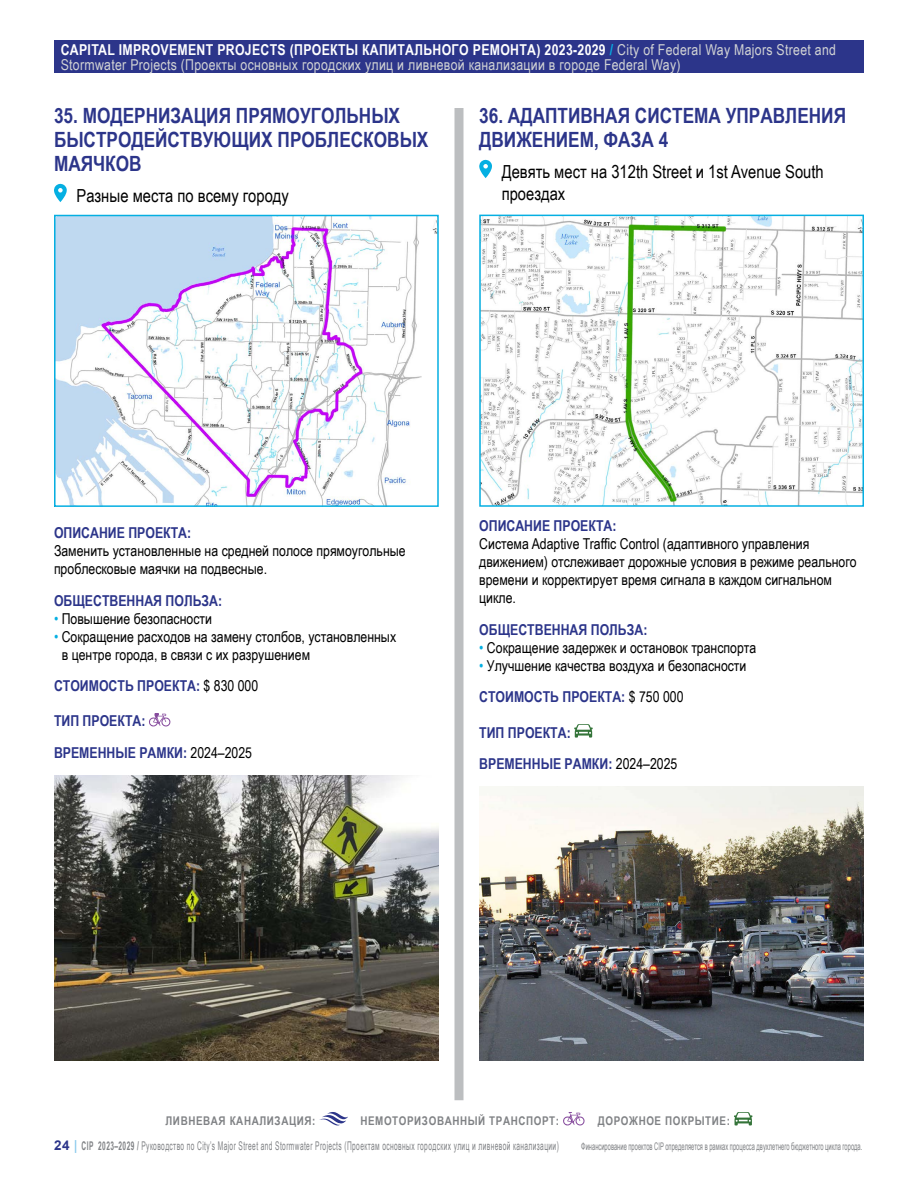
<style>
.page{position:relative;width:918px;height:1188px;background:#fff}
.page>*{position:absolute;margin:0;border:0;box-sizing:border-box;transform-origin:0 0}
.t1{font:700 21px/24px "Arial Narrow";color:#2c358a}
.Location{font:18px/21.6px "Arial Narrow";color:#000}
.Body_Text{font:15px/18px "Arial Narrow";color:#000}
.Body_Text-2{font:700 15px "Arial Narrow";color:#2c358a}
.t2{font:15px/15px "Arial Narrow";letter-spacing:.02em;color:#d1d3d4}
.t3{font:12px "Arial Narrow";letter-spacing:.05em;color:#808285;scale:.67 1}
.t4{font:700 12px "Arial Narrow";letter-spacing:.05em;color:#808285}
.t5{font:10.5px "Arial Narrow";color:#808285;scale:.67 1}
.s1{font-weight:700;color:#fff}
.s2{font-weight:700;color:#05afe2}
.s3{color:#05afe2}
.s4{font-weight:400;color:#000}
.s5{font-family:"Arial";font-weight:700;font-size:13.5px;color:#2c358a}
.s6{font-weight:700;font-size:13.5px;color:#89c9ec}
.s7{font-weight:700}
</style>
<div class="page">
<div style="left:54px;top:40px;width:810px;height:33px;background:#2c358a"></div>
<div style="left:454px;top:108px;width:10px;height:992px;background:#bcbec0"></div>
<svg style="left:319px;top:1112px;width:29px;height:14px"></svg>
<svg style="left:563px;top:1112px;width:22px;height:14px"></svg>
<svg style="left:734px;top:1112px;width:19px;height:14px"></svg>
<svg style="left:54px;top:183px;width:13px;height:19px"></svg>
<img style="left:57px;top:218px;width:379px;height:286px">
<div style="left:54px;top:215px;width:385px;height:292px;border:2px solid #05afe2"></div>
<svg style="left:149px;top:713px;width:22px;height:14px"></svg>
<img style="left:54px;top:775px;width:385px;height:286px">
<svg style="left:479px;top:159px;width:13px;height:19px"></svg>
<img style="left:482px;top:218px;width:379px;height:286px">
<div style="left:479px;top:215px;width:385px;height:292px;border:2px solid #05afe2"></div>
<svg style="left:574px;top:724px;width:19px;height:14px"></svg>
<img style="left:479px;top:786px;width:385px;height:275px">
<p class="t2" style="left:61px;top:42px;width:777px"><span class="s1">CAPITAL IMPROVEMENT PROJECTS (ПРОЕКТЫ КАПИТАЛЬНОГО РЕМОНТА) 2023-2029</span> <span class="s2">/</span> City of Federal Way Majors Street and<br>Stormwater Projects (Проекты основных городских улиц и ливневой канализации в городе Federal Way)</p>
<p class="t1" style="left:54px;top:103px;width:376px">35. МОДЕРНИЗАЦИЯ ПРЯМОУГОЛЬНЫХ<br>БЫСТРОДЕЙСТВУЮЩИХ ПРОБЛЕСКОВЫХ<br>МАЯЧКОВ</p>
<p class="Location" style="left:77px;top:184px;width:214px">Разные места по всему городу</p>
<p class="t1" style="left:479px;top:103px;width:368px">36. АДАПТИВНАЯ СИСТЕМА УПРАВЛЕНИЯ<br>ДВИЖЕНИЕМ, ФАЗА 4</p>
<p class="Location" style="left:502px;top:160px;width:324px">Девять мест на 312th Street и 1st Avenue South проездах</p>
<p class="Body_Text-2" style="left:54px;top:522px;width:139px">ОПИСАНИЕ ПРОЕКТА:</p>
<p class="Body_Text" style="left:54px;top:542px;width:353px">Заменить установленные на средней полосе прямоугольные проблесковые маячки на подвесные.</p>
<p class="Body_Text-2" style="left:54px;top:589px;width:170px">ОБЩЕСТВЕННАЯ ПОЛЬЗА:</p>
<p class="Body_Text" style="left:54px;top:609px;width:160px"><span class="s3">•</span> Повышение безопасности</p>
<p class="Body_Text" style="left:62px;top:627px;width:336px;text-indent:-8px"><span class="s3">•</span> Сокращение расходов на замену столбов, установленных в центре города, в связи с их разрушением</p>
<p class="Body_Text-2" style="left:54px;top:675px;width:206px">СТОИМОСТЬ ПРОЕКТА: <span class="s4">$ 830 000</span></p>
<p class="Body_Text-2" style="left:54px;top:710px;width:93px">ТИП ПРОЕКТА:</p>
<p class="Body_Text-2" style="left:54px;top:741px;width:200px">ВРЕМЕННЫЕ РАМКИ: <span class="s4">2024–2025</span></p>
<p class="Body_Text-2" style="left:479px;top:515px;width:139px">ОПИСАНИЕ ПРОЕКТА:</p>
<p class="Body_Text" style="left:479px;top:535px;width:379px">Система Adaptive Traffic Control (адаптивного управления движением) отслеживает дорожные условия в режиме реального времени и корректирует время сигнала в каждом сигнальном цикле.</p>
<p class="Body_Text-2" style="left:479px;top:618px;width:170px">ОБЩЕСТВЕННАЯ ПОЛЬЗА:</p>
<p class="Body_Text" style="left:479px;top:638px;width:279px"><span class="s3">•</span> Сокращение задержек и остановок транспорта</p>
<p class="Body_Text" style="left:479px;top:656px;width:269px"><span class="s3">•</span> Улучшение качества воздуха и безопасности</p>
<p class="Body_Text-2" style="left:479px;top:686px;width:206px">СТОИМОСТЬ ПРОЕКТА: <span class="s4">$ 750 000</span></p>
<p class="Body_Text-2" style="left:479px;top:721px;width:93px">ТИП ПРОЕКТА:</p>
<p class="Body_Text-2" style="left:479px;top:752px;width:200px">ВРЕМЕННЫЕ РАМКИ: <span class="s4">2024–2025</span></p>
<p class="t4" style="left:165px;top:1112px;width:152px">ЛИВНЕВАЯ КАНАЛИЗАЦИЯ:</p>
<p class="t4" style="left:360px;top:1112px;width:200px">НЕМОТОРИЗОВАННЫЙ ТРАНСПОРТ:</p>
<p class="t4" style="left:598px;top:1112px;width:134px">ДОРОЖНОЕ ПОКРЫТИЕ:</p>
<p class="t3" style="left:54px;top:1137px;width:755px"><span class="s5">24</span> <span class="s6">|</span> <span class="s7">CIP 2023–2029 /</span> Руководство по City’s Major Street and Stormwater Projects (Проектам основных городских улиц и ливневой канализации)</p>
<p class="t5" style="left:581px;top:1138px;width:421px">Финансирование проектов CIP определяется в рамках процесса двухлетнего бюджетного цикла города.</p>
</div>
